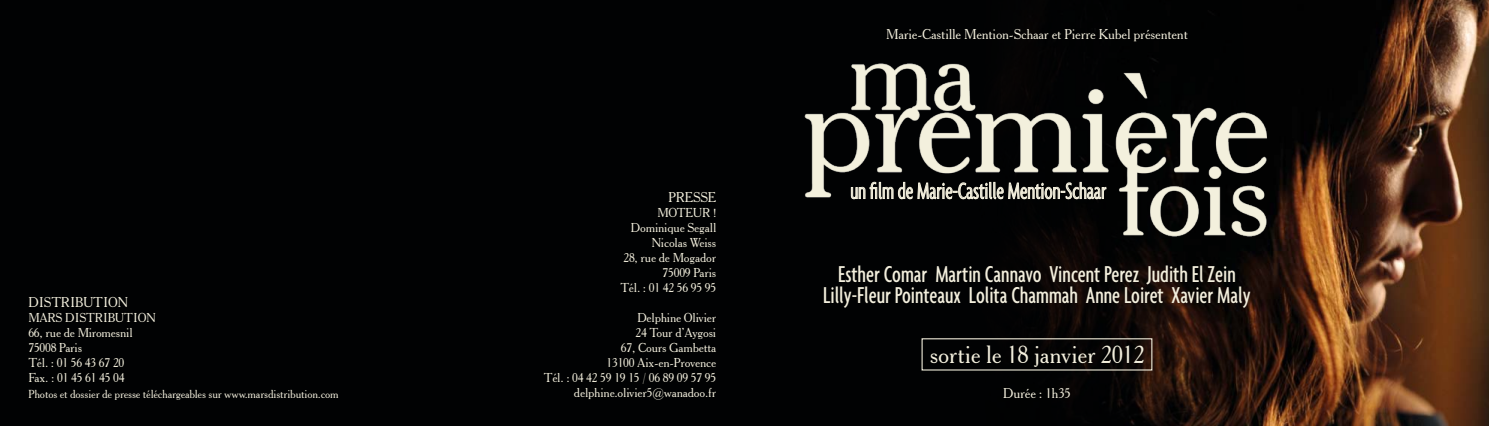
<style>
.page{position:relative;width:1489px;height:426px;background:#fff}
.page>*{position:absolute;margin:0;border:0;box-sizing:border-box;transform-origin:0 0}
.t1{font:500 extra-condensed 24.88px "Agenda";color:#f3efdd}
.t2{font:300 extra-condensed 24.25px "Agenda";color:#f3efdd}
.t3{font:24.25px "Glouces Old Style";color:#f3efdd}
.t4{font:13.75px "Glouces Old Style";color:#f3efdd}
.t5{font:12.5px/15px "Glouces Old Style";color:#f3efdd;text-align:right}
.t6{font:11.25px "Glouces Old Style";color:#f3efdd}
</style>
<div class="page">
<div style="left:0;top:0;width:1488px;height:425px;background:#010203"></div>
<svg style="left:978px;top:0;width:510px;height:425px"></svg>
<img style="left:804px;top:39px;width:498px;height:222px">
<svg style="left:851px;top:182px;width:255px;height:17px"></svg>
<p class="t4" style="left:886px;top:26px;width:303px">Marie-Castille Mention-Schaar et Pierre Kubel présentent</p>
<h2 class="t2" style="left:850px;top:177px;width:257px">un film de Marie-Castille Mention-Schaar</h2>
<p class="t4" style="left:668px;top:188px;width:49px">PRESSE</p>
<p class="t5" style="left:620px;top:204px;width:97px">MOTEUR !<br>Dominique Segall<br>Nicolas Weiss<br>28, rue de Mogador<br>75009 Paris<br>Tél. : 01 42 56 95 95</p>
<p class="t5" style="left:543px;top:309px;width:174px">Delphine Olivier<br>24 Tour d’Aygosi<br>67, Cours Gambetta<br>13100 Aix-en-Provence<br>Tél. : 04 42 59 19 15 / 06 89 09 57 95 delphine.olivier5@wanadoo.fr</p>
<h1 class="t1" style="left:838px;top:259px;width:399px">Esther Comar Martin Cannavo Vincent Perez Judith El Zein</h1>
<p class="t4" style="left:28px;top:293px;width:101px">DISTRIBUTION</p>
<h1 class="t1" style="left:823px;top:281px;width:429px">Lilly-Fleur Pointeaux Lolita Chammah Anne Loiret Xavier Maly</h1>
<p class="t5" style="left:28px;top:309px;width:129px;text-align:left">MARS DISTRIBUTION<br>66, rue de Miromesnil<br>75008 Paris<br>Tél. : 01 56 43 67 20<br>Fax. : 01 45 61 45 04</p>
<h2 class="t3" style="left:929px;top:339px;width:216px">sortie le 18 janvier 2012</h2>
<p class="t4" style="left:1003px;top:384px;width:69px">Durée : 1h35</p>
<p class="t6" style="left:28px;top:386px;width:312px">Photos et dossier de presse téléchargeables sur www.marsdistribution.com</p>
</div>
